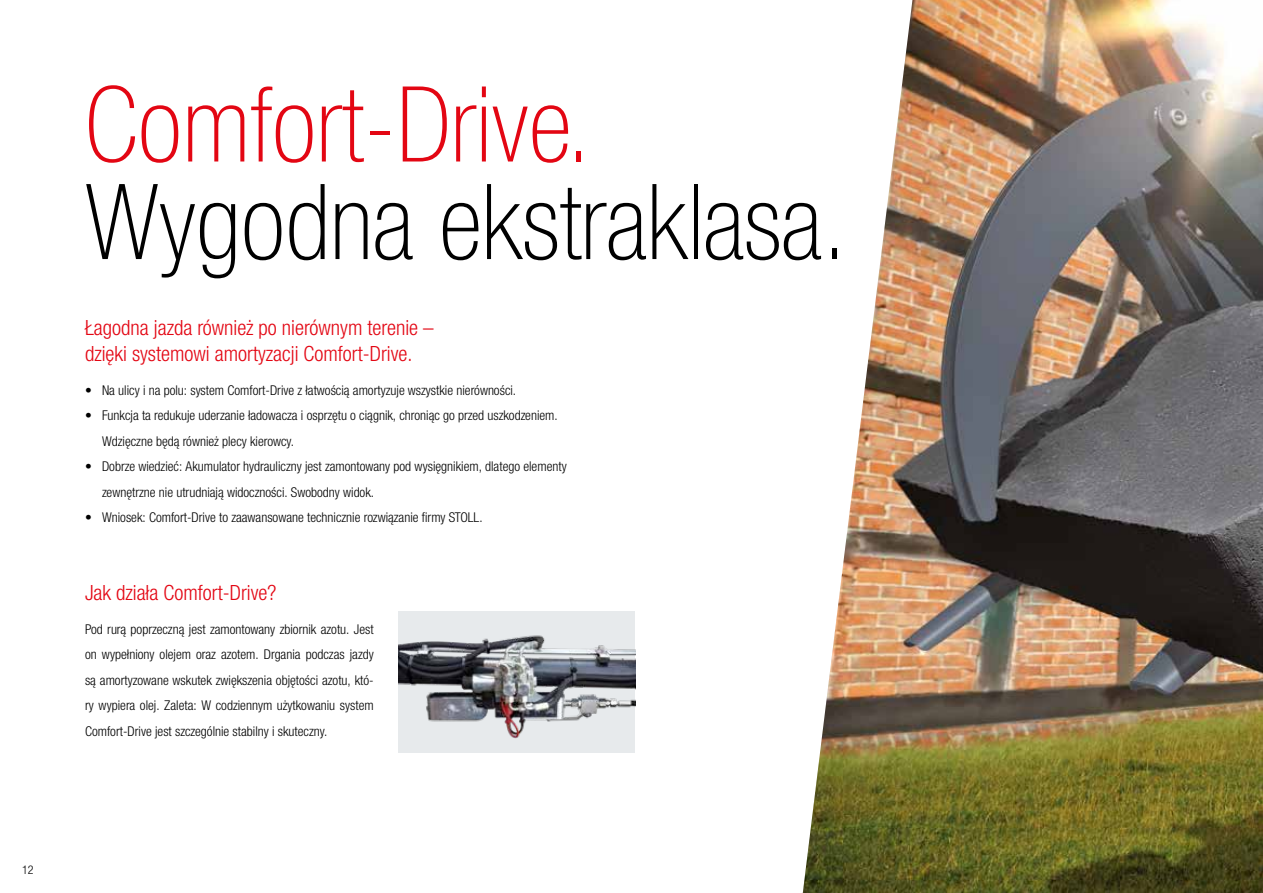
<style>
.page{position:relative;width:1263px;height:893px;background:#fff}
.page>*{position:absolute;margin:0;border:0;box-sizing:border-box;transform-origin:0 0}
.t1{font:100 condensed 105px "Helvetica Neue LT Com";color:#000}
.t2{font:100 condensed 105px "Helvetica Neue LT Com";color:#e30613}
.t3{font:300 condensed 21px/25.5px "Helvetica Neue LTW1 G";color:#e30613}
.t4{font:300 condensed 13.5px/25.5px "Helvetica Neue LTW1 G";color:#000}
.t5{font:300 condensed 12px "Helvetica Neue LTW1 G";color:#000}
</style>
<div class="page">
<img style="left:803px;top:0;width:460px;height:893px">
<div style="left:398px;top:611px;width:237px;height:142px;background:#e7eaec"></div>
<img style="left:398px;top:635px;width:237px;height:104px">
<p class="t5" style="left:22px;top:863px;width:13px">12</p>
<h1 class="t2" style="left:85px;top:65px;width:507px">Comfort-Drive.</h1>
<h1 class="t1" style="left:85px;top:162px;width:764px">Wygodna ekstraklasa.</h1>
<h2 class="t3" style="left:85px;top:315px;width:350px">Łagodna jazda również po nierównym terenie – dzięki systemowi amortyzacji Comfort-Drive.</h2>
<p class="t4" style="left:85px;top:377px;width:433px">• Na ulicy i na polu: system Comfort-Drive z łatwością amortyzuje wszystkie nierówności.</p>
<p class="t4" style="left:102px;top:403px;width:457px;text-indent:-17px">• Funkcja ta redukuje uderzanie ładowacza i osprzętu o ciągnik, chroniąc go przed uszkodzeniem.<br>Wdzięczne będą również plecy kierowcy.</p>
<p class="t4" style="left:102px;top:454px;width:466px;text-indent:-17px">• Dobrze wiedzieć: Akumulator hydrauliczny jest zamontowany pod wysięgnikiem, dlatego elementy zewnętrzne nie utrudniają widoczności. Swobodny widok.</p>
<p class="t4" style="left:85px;top:505px;width:399px">• Wniosek: Comfort-Drive to zaawansowane technicznie rozwiązanie firmy STOLL.</p>
<h2 class="t3" style="left:85px;top:580px;width:193px">Jak działa Comfort-Drive?</h2>
<p class="t4" style="left:85px;top:616px;width:290px;text-align:justify">Pod rurą poprzeczną jest zamontowany zbiornik azotu. Jest on wypełniony olejem oraz azotem. Drgania podczas jazdy są amortyzowane wskutek zwiększenia objętości azotu, któ&shy;ry wypiera olej. Zaleta: W codziennym użytkowaniu system Comfort-Drive jest szczególnie stabilny i skuteczny.</p>
</div>
